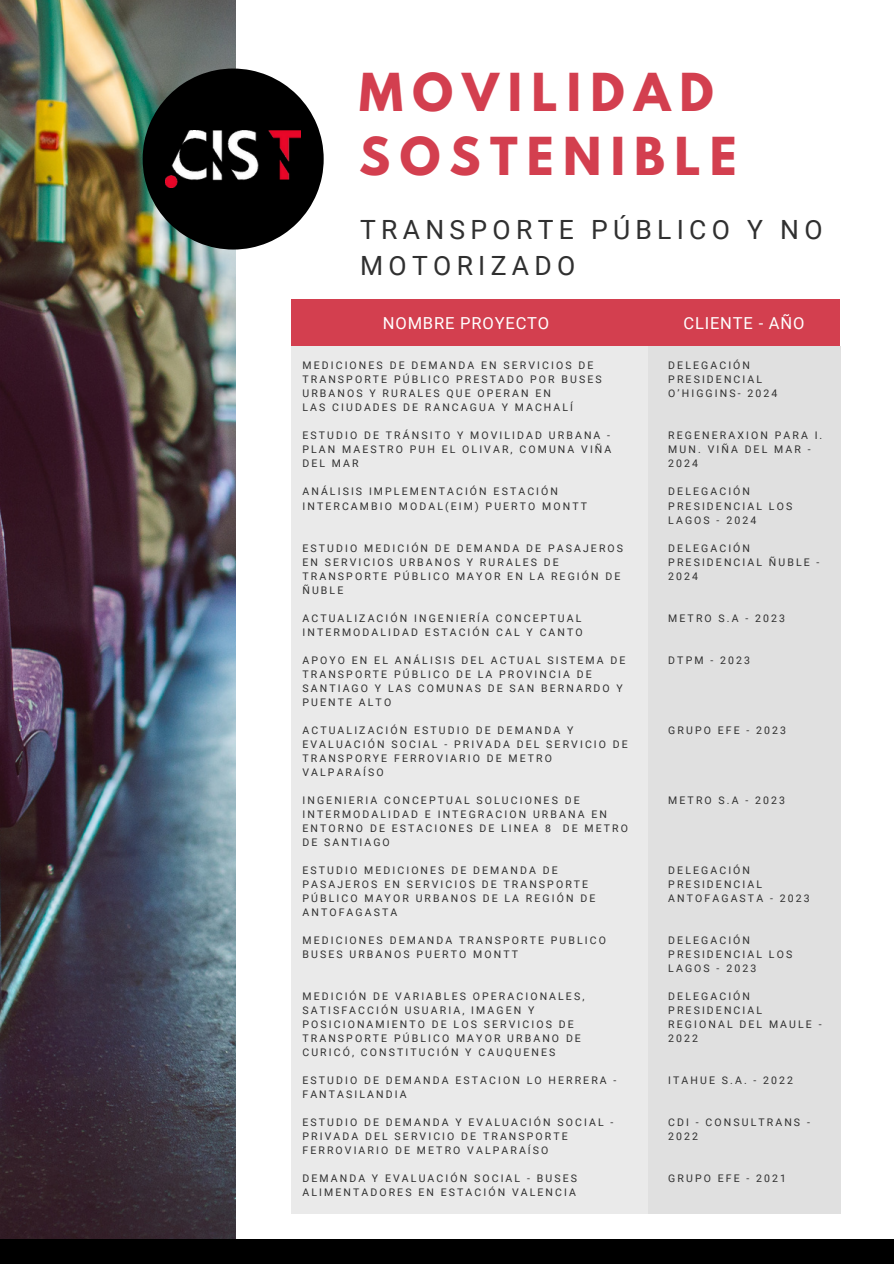
<style>
.page{position:relative;width:894px;height:1264px;background:#fff}
.page>*{position:absolute;margin:0;border:0;box-sizing:border-box;transform-origin:0 0}
.t1{font:700 46.35px/64.2px "League Spartan";letter-spacing:.2em;color:#d33f4f}
.t2{font:26.4px/36px "Roboto";letter-spacing:.2em;color:#303030}
.t3{font:16.5px "Roboto";letter-spacing:.05em;color:#fff}
.t4{font:10.5px/14px "Roboto";letter-spacing:.2em;color:#303030}
</style>
<div class="page">
<img style="left:0;top:0;width:235px;height:1238px">
<div style="left:0;top:1238px;width:893px;height:25px;background:#000"></div>
<svg style="left:143px;top:69px;width:180px;height:180px;background:#303430"></svg>
<div style="left:290px;top:299px;width:548px;height:47px;background:#d33f4f"></div>
<div style="left:291px;top:346px;width:356px;height:866px;background:#eaeaea"></div>
<div style="left:647px;top:346px;width:192px;height:866px;background:#e0e0e0"></div>
<img style="left:165px;top:131px;width:135px;height:56px">
<h1 class="t1" style="left:359px;top:66px;width:379px">MOVILIDAD<br>SOSTENIBLE</h1>
<h2 class="t2" style="left:360px;top:212px;width:464px">TRANSPORTE PÚBLICO Y NO<br>MOTORIZADO</h2>
<p class="t3" style="left:383px;top:313px;width:168px">NOMBRE PROYECTO</p>
<h3 class="t3" style="left:683px;top:313px;width:122px">CLIENTE - AÑO</h3>
<h3 class="t4" style="left:302px;top:359px;width:300px">MEDICIONES DE DEMANDA EN SERVICIOS DE<br>TRANSPORTE PÚBLICO PRESTADO POR BUSES<br>URBANOS Y RURALES QUE OPERAN EN</h3>
<p class="t4" style="left:302px;top:401px;width:272px">LAS CIUDADES DE RANCAGUA Y MACHALÍ</p>
<p class="t4" style="left:302px;top:429px;width:310px">ESTUDIO DE TRÁNSITO Y MOVILIDAD URBANA -<br>PLAN MAESTRO PUH EL OLIVAR, COMUNA VIÑA<br>DEL MAR</p>
<p class="t4" style="left:302px;top:485px;width:286px">ANÁLISIS IMPLEMENTACIÓN ESTACIÓN<br>INTERCAMBIO MODAL(EIM) PUERTO MONTT</p>
<p class="t4" style="left:302px;top:541px;width:322px">ESTUDIO MEDICIÓN DE DEMANDA DE PASAJEROS<br>EN SERVICIOS URBANOS Y RURALES DE<br>TRANSPORTE PÚBLICO MAYOR EN LA REGIÓN DE<br>ÑUBLE</p>
<p class="t4" style="left:302px;top:611px;width:282px">ACTUALIZACIÓN INGENIERÍA CONCEPTUAL<br>INTERMODALIDAD ESTACIÓN CAL Y CANTO</p>
<p class="t4" style="left:302px;top:653px;width:324px">APOYO EN EL ANÁLISIS DEL ACTUAL SISTEMA DE<br>TRANSPORTE PÚBLICO DE LA PROVINCIA DE<br>SANTIAGO Y LAS COMUNAS DE SAN BERNARDO Y<br>PUENTE ALTO</p>
<p class="t4" style="left:302px;top:723px;width:327px">ACTUALIZACIÓN ESTUDIO DE DEMANDA Y<br>EVALUACIÓN SOCIAL - PRIVADA DEL SERVICIO DE<br>TRANSPORYE FERROVIARIO DE METRO<br>VALPARAÍSO</p>
<p class="t4" style="left:302px;top:793px;width:327px">INGENIERIA CONCEPTUAL SOLUCIONES DE<br>INTERMODALIDAD E INTEGRACION URBANA EN<br>ENTORNO DE ESTACIONES DE LINEA 8 DE METRO<br>DE SANTIAGO</p>
<p class="t4" style="left:302px;top:863px;width:294px">ESTUDIO MEDICIONES DE DEMANDA DE<br>PASAJEROS EN SERVICIOS DE TRANSPORTE<br>PÚBLICO MAYOR URBANOS DE LA REGIÓN DE<br>ANTOFAGASTA</p>
<p class="t4" style="left:302px;top:933px;width:305px">MEDICIONES DEMANDA TRANSPORTE PUBLICO<br>BUSES URBANOS PUERTO MONTT</p>
<p class="t4" style="left:302px;top:989px;width:283px">MEDICIÓN DE VARIABLES OPERACIONALES, SATISFACCIÓN USUARIA, IMAGEN Y POSICIONAMIENTO DE LOS SERVICIOS DE TRANSPORTE PÚBLICO MAYOR URBANO DE CURICÓ, CONSTITUCIÓN Y CAUQUENES</p>
<p class="t4" style="left:302px;top:1073px;width:315px">ESTUDIO DE DEMANDA ESTACION LO HERRERA -<br>FANTASILANDIA</p>
<p class="t4" style="left:302px;top:1115px;width:312px">ESTUDIO DE DEMANDA Y EVALUACIÓN SOCIAL -<br>PRIVADA DEL SERVICIO DE TRANSPORTE<br>FERROVIARIO DE METRO VALPARAÍSO</p>
<p class="t4" style="left:302px;top:1171px;width:276px">DEMANDA Y EVALUACIÓN SOCIAL - BUSES<br>ALIMENTADORES EN ESTACIÓN VALENCIA</p>
<p class="t4" style="left:668px;top:359px;width:111px">DELEGACIÓN<br>PRESIDENCIAL<br>O’HIGGINS- 2024</p>
<p class="t4" style="left:668px;top:429px;width:155px">REGENERAXION PARA I.<br>MUN. VIÑA DEL MAR -<br>2024</p>
<p class="t4" style="left:668px;top:485px;width:125px">DELEGACIÓN<br>PRESIDENCIAL LOS<br>LAGOS - 2024</p>
<p class="t4" style="left:668px;top:541px;width:153px">DELEGACIÓN<br>PRESIDENCIAL ÑUBLE -<br>2024</p>
<p class="t4" style="left:668px;top:611px;width:118px">METRO S.A - 2023</p>
<p class="t4" style="left:668px;top:653px;width:83px">DTPM - 2023</p>
<p class="t4" style="left:668px;top:723px;width:119px">GRUPO EFE - 2023</p>
<p class="t4" style="left:668px;top:793px;width:118px">METRO S.A - 2023</p>
<p class="t4" style="left:668px;top:863px;width:143px">DELEGACIÓN<br>PRESIDENCIAL<br>ANTOFAGASTA - 2023</p>
<p class="t4" style="left:668px;top:933px;width:125px">DELEGACIÓN<br>PRESIDENCIAL LOS<br>LAGOS - 2023</p>
<p class="t4" style="left:668px;top:989px;width:155px">DELEGACIÓN<br>PRESIDENCIAL<br>REGIONAL DEL MAULE -<br>2022</p>
<p class="t4" style="left:668px;top:1073px;width:126px">ITAHUE S.A. - 2022</p>
<p class="t4" style="left:668px;top:1115px;width:143px">CDI - CONSULTRANS -<br>2022</p>
<p class="t4" style="left:668px;top:1171px;width:119px">GRUPO EFE - 2021</p>
</div>
